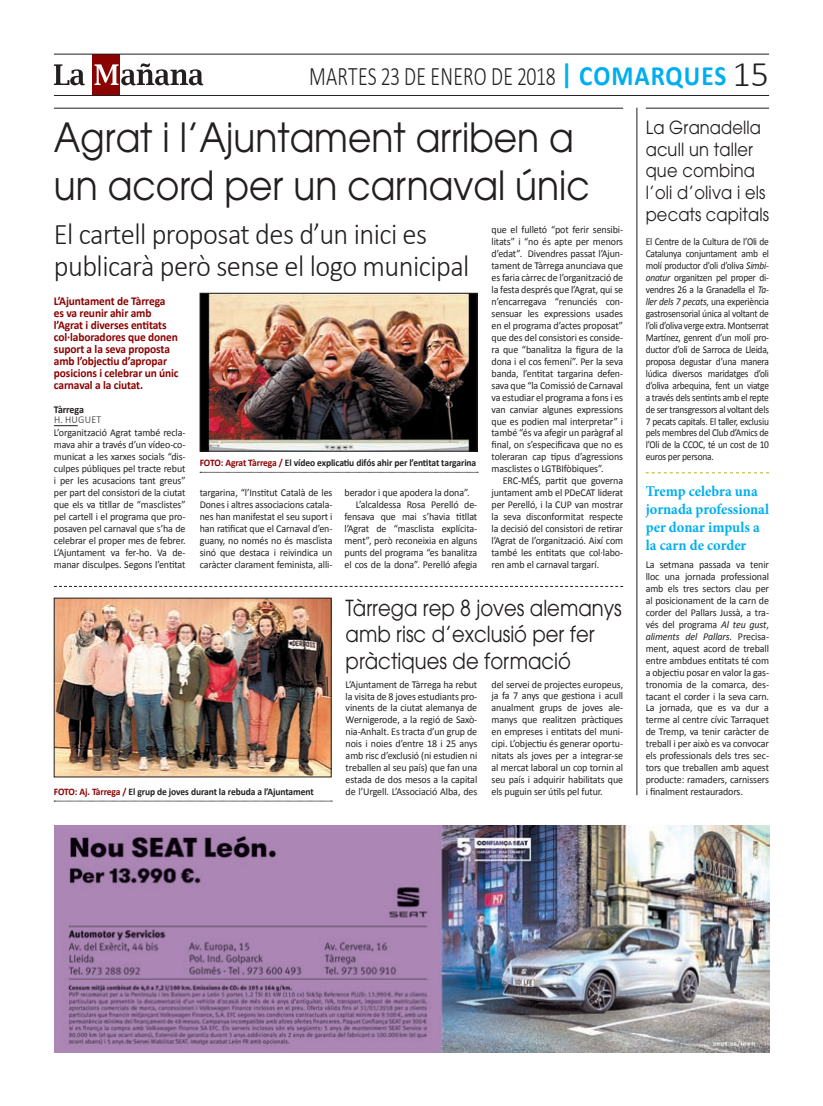
<style>
.page{position:relative;width:823px;height:1106px;background:#fff}
.page>*{position:absolute;margin:0;border:0;box-sizing:border-box;transform-origin:0 0}
.t1{font:40px/48px "Avant Garde";color:#231f20;scale:.9 1}
.t2{font:300 30px/32px "Calibri";letter-spacing:-.02em;color:#231f20;scale:.95 1}
.t3{font:300 26.8px "Calibri";letter-spacing:.015em;color:#231f20;scale:.74 1}
.t4{font:22px/26.4px "Avant Garde";color:#231f20;scale:.89 1}
.t5{font:18px/21.6px "Avant Garde";letter-spacing:.01em;color:#231f20;scale:.9 1}
.t6{font:700 15px/18px "Minion Pro";color:#00aeef;scale:.96 1}
.t7{font:700 12px/12px "Calibri";letter-spacing:-.01em;color:#8b0202;scale:.95 1}
.t8{font:10.5px/12px "Calibri";letter-spacing:-.01em;color:#231f20;text-align:justify;scale:.95 1}
.t9{font:10.5px/11.9px "Calibri";letter-spacing:-.01em;color:#231f20;text-align:justify;scale:.9 1}
.t10{font:300 10.5px "Calibri";letter-spacing:.03em;color:#231f20;scale:.95 1}
.t11{font:700 10.5px "Calibri";letter-spacing:-.015em;color:#231f20;scale:.95 1}
.t12{font:700 10px "Calibri";letter-spacing:-.01em;color:#231f20;scale:.95 1}
.s1{font-weight:700;font-size:28px;color:#00aeef}
.s2{font-size:36px}
.s3{color:#8b0202}
.s4{font-style:italic}
</style>
<div class="page">
<svg style="left:54px;top:425px;width:24px;height:1px"></svg>
<hr style="left:54px;top:108px;width:568px;height:1px;background:#231f20">
<hr style="left:645px;top:108px;width:123px;height:1px;background:#231f20">
<hr style="left:636px;top:108px;width:1px;height:687px;background:#231f20">
<svg style="left:200px;top:472px;width:278px;height:1px"></svg>
<img style="left:202px;top:295px;width:273px;height:154px">
<div style="left:200px;top:293px;width:277px;height:158px;border:1px solid #231f20"></div>
<svg style="left:645px;top:472px;width:123px;height:1px"></svg>
<svg style="left:54px;top:800px;width:278px;height:1px"></svg>
<img style="left:56px;top:600px;width:273px;height:175px">
<svg style="left:54px;top:586px;width:568px;height:1px"></svg>
<div style="left:93px;top:54px;width:27px;height:41px;background:#8b0202"></div>
<svg style="left:94px;top:63px;width:109px;height:22px"></svg>
<svg style="left:54px;top:64px;width:31px;height:21px"></svg>
<hr style="left:54px;top:95px;width:714px;height:1px;background:#231f20">
<hr style="left:54px;top:54px;width:714px;height:1px;background:#231f20">
<img style="left:55px;top:825px;width:714px;height:227px">
<h3 class="t3" style="left:309px;top:60px;width:622px">MARTES 23 DE ENERO DE 2018 <span class="s1">| COMARQUES</span> <span class="s2">15</span></h3>
<h1 class="t1" style="left:54px;top:113px;width:596px">Agrat i l’Ajuntament arriben a un acord per un carnaval únic</h1>
<h2 class="t2" style="left:54px;top:216px;width:438px">El cartell proposat des d’un inici es publicarà però sense el logo municipal</h2>
<p class="t7" style="left:54px;top:295px;width:133px">L’Ajuntament de Tàrrega<br>es va reunir ahir amb l’Agrat i diverses entitats col·laboradores que donen suport a la seva proposta amb l’objectiu d’apropar posicions i celebrar un únic carnaval a la ciutat.</p>
<p class="t11" style="left:54px;top:402px;width:33px">Tàrrega</p>
<p class="t10" style="left:54px;top:412px;width:51px">H. HUGUET</p>
<p class="t8" style="left:54px;top:427px;width:140px">L’organització Agrat també recla&shy;mava ahir a través d’un vídeo-co&shy;municat a les xarxes socials “dis&shy;culpes públiques pel tracte rebut i per les acusacions tant greus” per part del consistori de la ciutat que els va titllar de “masclistes” pel cartell i el programa que pro&shy;posaven pel carnaval que s’ha de celebrar el proper mes de febrer.<br>L’Ajuntament va fer-ho. Va de&shy;manar disculpes. Segons l’entitat</p>
<p class="t8" style="left:491px;top:224px;width:140px">que el fulletó “pot ferir sensibi&shy;litats” i “no és apte per menors d’edat”. Divendres passat l’Ajun&shy;tament de Tàrrega anunciava que es faria càrrec de l’organització de la festa després que l’Agrat, qui se n’encarregava “renunciés con&shy;sensuar les expressions usades en el programa d’actes proposat” que des del consistori es conside&shy;ra que “banalitza la figura de la dona i el cos femení”. Per la seva banda, l’entitat targarina defen&shy;sava que “la Comissió de Carnaval va estudiar el programa a fons i es van canviar algunes expressions que es podien mal interpretar” i també “és va afegir un paràgraf al final, on s’especificava que no es toleraran cap tipus d’agressions masclistes o LGTBIfòbiques”.</p>
<p class="t8" style="left:491px;top:475px;width:140px;text-indent:11px">ERC-MÉS, partit que governa juntament amb el PDeCAT liderat per Perelló, i la CUP van mostrar la seva disconformitat respecte la decisió del consistori de retirar l’Agrat de l’organització. Així com també les entitats que col·labo&shy;ren amb el carnaval targarí.</p>
<p class="t12" style="left:200px;top:456px;width:292px"><span class="s3">FOTO: Agrat Tàrrega /</span> El vídeo explicatiu difós ahir per l’entitat targarina</p>
<p class="t8" style="left:200px;top:487px;width:141px">targarina, “l’Institut Català de les Dones i altres associacions catala&shy;nes han manifestat el seu suport i han ratificat que el Carnaval d’en&shy;guany, no només no és masclista sinó que destaca i reivindica un caràcter clarament feminista, alli-</p>
<p class="t8" style="left:344px;top:487px;width:133px">berador i que apodera la dona”.</p>
<p class="t8" style="left:356px;top:499px;width:129px">L’alcaldessa Rosa Perelló de-</p>
<p class="t8" style="left:344px;top:510px;width:141px">fensava que mai s’havia titllat</p>
<p class="t8" style="left:344px;top:522px;width:141px">l’Agrat de “masclista explícita-</p>
<p class="t8" style="left:344px;top:534px;width:141px">ment”, però reconeixia en alguns</p>
<p class="t8" style="left:344px;top:546px;width:141px">punts del programa “es banalitza</p>
<p class="t8" style="left:344px;top:558px;width:141px">el cos de la dona”. Perelló afegia</p>
<p class="t12" style="left:54px;top:785px;width:275px"><span class="s3">FOTO: Aj. Tàrrega /</span> El grup de joves durant la rebuda a l’Ajuntament</p>
<h3 class="t4" style="left:345px;top:594px;width:311px">Tàrrega rep 8 joves alemanys amb risc d’exclusió per fer pràctiques de formació</h3>
<p class="t8" style="left:345px;top:678px;width:140px">L’Ajuntament de Tàrrega ha rebut la visita de 8 joves estudiants pro&shy;vinents de la ciutat alemanya de Wernigerode, a la regió de Saxò&shy;nia-Anhalt. Es tracta d’un grup de nois i noies d’entre 18 i 25 anys amb risc d’exclusió (ni estudien ni treballen al seu país) que fan una estada de dos mesos a la capital de l’Urgell. L’Associació Alba, des</p>
<p class="t8" style="left:491px;top:678px;width:140px">del servei de projectes europeus, ja fa 7 anys que gestiona i acull anualment grups de joves ale&shy;manys que realitzen pràctiques en empreses i entitats del muni&shy;cipi. L’objectiu és generar oportu&shy;nitats als joves per a integrar-se al mercat laboral un cop tornin al seu país i adquirir habilitats que els puguin ser útils pel futur.</p>
<h3 class="t5" style="left:645px;top:117px;width:138px">La Granadella acull un taller que combina l’oli d’oliva i els pecats capitals</h3>
<p class="t9" style="left:645px;top:236px;width:138px">El Centre de la Cultura de l’Oli de Catalunya conjuntament amb el molí productor d’oli d’oliva <span class="s4">Simbi&shy;onatur</span> organitzen pel proper di&shy;vendres 26 a la Granadella el <span class="s4">Ta&shy;ller dels 7 pecats</span>, una experiència gastrosensorial única al voltant de l’oli d’oliva verge extra. Montserrat Martínez, genrent d’un molí pro&shy;ductor d’oli de Sarroca de Lleida, proposa degustar d’una manera lúdica diversos maridatges d’oli d’oliva arbequina, fent un viatge a través dels sentints amb el repte de ser transgressors al voltant dels 7 pecats capitals. El taller, exclusiu pels membres del Club d’Amics de l’Oli de la CCOC, té un cost de 10 euros per persona.</p>
<h3 class="t6" style="left:645px;top:482px;width:130px">Tremp celebra una jornada professional per donar impuls a la carn de corder</h3>
<p class="t8" style="left:645px;top:558px;width:131px">La setmana passada va tenir lloc una jornada professional amb els tres sectors clau per al posicionament de la carn de corder del Pallars Jussà, a tra&shy;vés del programa <span class="s4">Al teu gust</span>, <span class="s4">aliments del Pallars.</span> Precisa&shy;ment, aquest acord de treball entre ambdues entitats té com a objectiu posar en valor la gas&shy;tronomia de la comarca, des&shy;tacant el corder i la seva carn.<br>La jornada, que es va dur a terme al centre cívic Tarraquet de Tremp, va tenir caràcter de treball i per això es va convocar els professionals dels tres sec&shy;tors que treballen amb aquest producte: ramaders, carnissers i finalment restauradors.</p>
</div>
